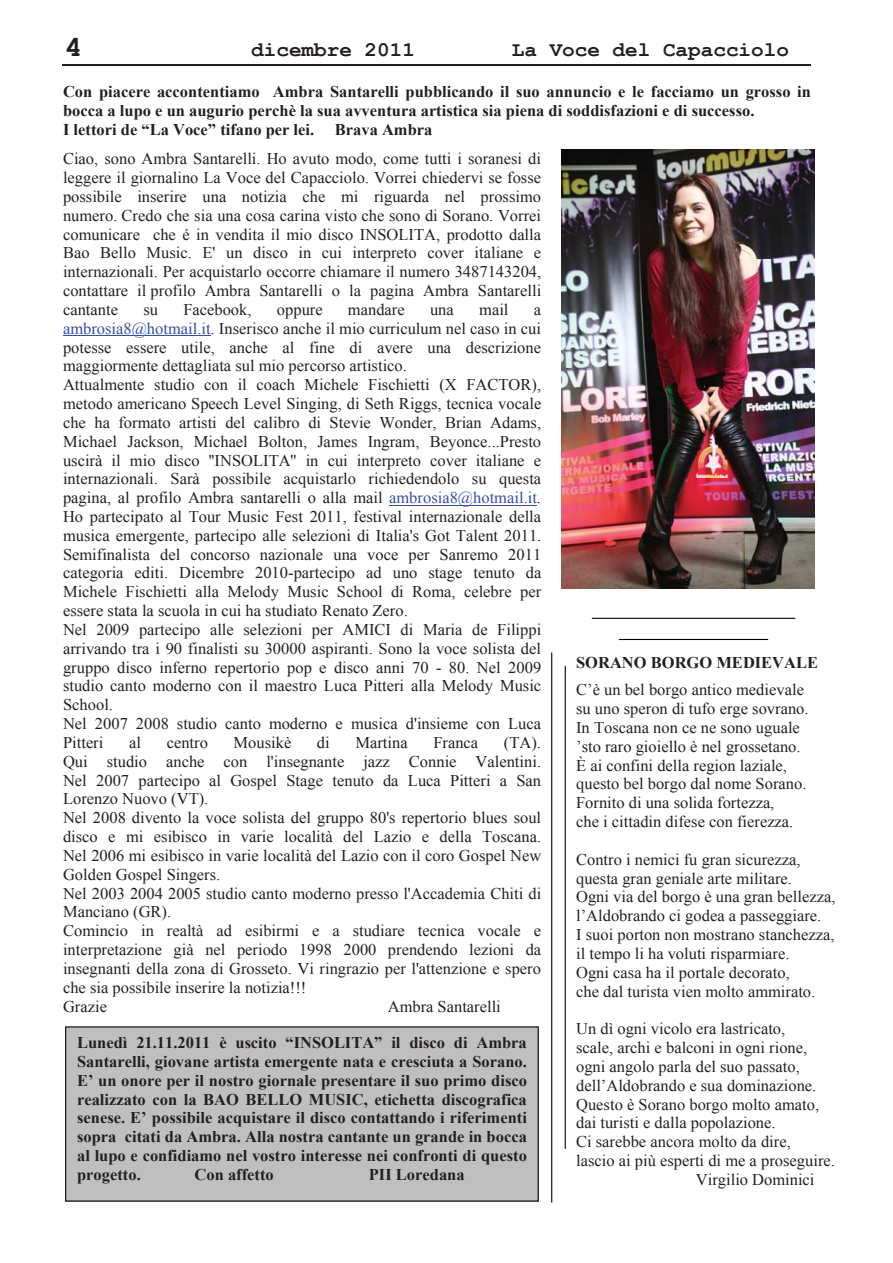
<style>
.page{position:relative;width:893px;height:1263px;background:#fff}
.page>*{position:absolute;margin:0;border:0;box-sizing:border-box;transform-origin:0 0}
.t1{font:700 29.7px "Courier New";color:#231f20}
.t2{font:700 20.85px "Courier New";color:#231f20}
.t3{font:16.35px/18.9px "Times New Roman";color:#231f20}
.t4{font:700 16.35px/18.9px "Times New Roman";color:#231f20;text-align:justify}
.s1{color:#344ea2}
</style>
<div class="page">
<hr style="left:62px;top:64px;width:749px;height:2px;background:#231f20">
<hr style="left:63px;top:336px;width:148px;height:1px;background:#344ea2">
<hr style="left:389px;top:505px;width:148px;height:1px;background:#344ea2">
<img style="left:561px;top:149px;width:254px;height:439px">
<div style="left:66px;top:1027px;width:472px;height:174px;background:#c0bfc0"></div>
<hr style="left:551px;top:653px;width:1px;height:549px;background:#010202">
<hr style="left:565px;top:666px;width:1px;height:483px;background:#010202">
<hr style="left:592px;top:618px;width:203px;height:1px;background:#010202">
<hr style="left:619px;top:639px;width:149px;height:1px;background:#010202">
<h1 class="t1" style="left:64px;top:31px;width:19px">4</h1>
<p class="t2" style="left:251px;top:38px;width:165px">dicembre 2011</p>
<p class="t2" style="left:512px;top:38px;width:279px">La Voce del Capacciolo</p>
<p class="t4" style="left:63px;top:82px;width:749px;text-align:left">Con piacere accontentiamo Ambra Santarelli pubblicando il suo annuncio e le facciamo un grosso in bocca a lupo e un augurio perchè la sua avventura artistica sia piena di soddisfazioni e di successo.<br>I lettori de “La Voce” tifano per lei.</p>
<p class="t4" style="left:335px;top:120px;width:99px">Brava Ambra</p>
<p class="t3" style="left:63px;top:149px;width:480px;text-align:justify">Ciao, sono Ambra Santarelli. Ho avuto modo, come tutti i soranesi di leggere il giornalino La Voce del Capacciolo. Vorrei chiedervi se fosse possibile inserire una notizia che mi riguarda nel prossimo numero. Credo che sia una cosa carina visto che sono di Sorano. Vorrei comunicare che é in vendita il mio disco INSOLITA, prodotto dalla Bao Bello Music. E' un disco in cui interpreto cover italiane e internazionali. Per acquistarlo occorre chiamare il numero 3487143204, contattare il profilo Ambra Santarelli o la pagina Ambra Santarelli cantante</p>
<p class="t3" style="left:143px;top:300px;width:16px">su</p>
<p class="t3" style="left:183px;top:300px;width:70px">Facebook,</p>
<p class="t3" style="left:277px;top:300px;width:47px">oppure</p>
<p class="t3" style="left:348px;top:300px;width:58px">mandare</p>
<p class="t3" style="left:430px;top:300px;width:25px">una</p>
<p class="t3" style="left:479px;top:300px;width:31px">mail</p>
<p class="t3" style="left:63px;top:300px;width:480px;text-indent:471px">a <span class="s1">ambrosia8@hotmail.it</span>. Inserisco anche il mio curriculum nel caso in cui potesse essere utile, anche al fine di avere una descrizione maggiormente dettagliata sul mio percorso artistico.<br>Attualmente studio con il coach Michele Fischietti (X FACTOR), metodo americano Speech Level Singing, di Seth Riggs, tecnica vocale che ha formato artisti del calibro di Stevie Wonder, Brian Adams, Michael Jackson, Michael Bolton, James Ingram, Beyonce...Presto uscirà il mio disco ''INSOLITA'' in cui interpreto cover italiane e internazionali. Sarà possibile acquistarlo richiedendolo su questa pagina, al profilo Ambra santarelli o alla mail <span class="s1">ambrosia8@hotmail.it</span>.<br>Ho partecipato al Tour Music Fest 2011, festival internazionale della musica emergente, partecipo alle selezioni di Italia's Got Talent 2011.<br>Semifinalista del concorso nazionale una voce per Sanremo 2011 categoria editi. Dicembre 2010-partecipo ad uno stage tenuto da Michele Fischietti alla Melody Music School di Roma, celebre per essere stata la scuola in cui ha studiato Renato Zero.<br>Nel 2009 partecipo alle selezioni per AMICI di Maria de Filippi arrivando tra i 90 finalisti su 30000 aspiranti. Sono la voce solista del gruppo disco inferno repertorio pop e disco anni 70 - 80. Nel 2009 studio canto moderno con il maestro Luca Pitteri alla Melody Music School.<br>Nel 2007 2008 studio canto moderno e musica d'insieme con Luca Pitteri</p>
<p class="t3" style="left:63px;top:733px;width:480px;text-indent:441px">(TA).<br>Qui studio anche con l'insegnante jazz Connie Valentini.<br>Nel 2007 partecipo al Gospel Stage tenuto da Luca Pitteri a San Lorenzo Nuovo (VT).<br>Nel 2008 divento la voce solista del gruppo 80's repertorio blues soul disco e mi esibisco in varie località del Lazio e della Toscana.<br>Nel 2006 mi esibisco in varie località del Lazio con il coro Gospel New Golden Gospel Singers.<br>Nel 2003 2004 2005 studio canto moderno presso l'Accademia Chiti di Manciano (GR).<br>Comincio in realtà ad esibirmi e a studiare tecnica vocale e interpretazione già nel periodo 1998 2000 prendendo lezioni da insegnanti della zona di Grosseto. Vi ringrazio per l'attenzione e spero che sia possibile inserire la notizia!!!<br>Grazie</p>
<p class="t3" style="left:129px;top:733px;width:13px">al</p>
<p class="t3" style="left:167px;top:733px;width:43px">centro</p>
<p class="t3" style="left:234px;top:733px;width:59px">Mousikè</p>
<p class="t3" style="left:317px;top:733px;width:14px">di</p>
<p class="t3" style="left:355px;top:733px;width:54px">Martina</p>
<p class="t3" style="left:433px;top:733px;width:46px">Franca</p>
<p class="t3" style="left:388px;top:997px;width:115px">Ambra Santarelli</p>
<p class="t4" style="left:77px;top:1033px;width:451px">Lunedì 21.11.2011 è uscito “INSOLITA” il disco di Ambra Santarelli, giovane artista emergente nata e cresciuta a Sorano.<br>E’ un onore per il nostro giornale presentare il suo primo disco realizzato con la BAO BELLO MUSIC, etichetta discografica senese. E’ possibile acquistare il disco contattando i riferimenti sopra citati da Ambra. Alla nostra cantante un grande in bocca al lupo e confidiamo nel vostro interesse nei confronti di questo progetto.</p>
<p class="t4" style="left:195px;top:1165px;width:81px">Con affetto</p>
<p class="t4" style="left:369px;top:1165px;width:97px">PII Loredana</p>
<p class="t4" style="left:576px;top:653px;width:243px">SORANO BORGO MEDIEVALE</p>
<p class="t3" style="left:576px;top:680px;width:234px">C’è un bel borgo antico medievale su uno speron di tufo erge sovrano.<br>In Toscana non ce ne sono uguale ’sto raro gioiello è nel grossetano.<br>È ai confini della region laziale, questo bel borgo dal nome Sorano.<br>Fornito di una solida fortezza,<br>che i cittadin difese con fierezza.</p>
<p class="t3" style="left:576px;top:850px;width:261px">Contro i nemici fu gran sicurezza, questa gran geniale arte militare.<br>Ogni via del borgo è una gran bellezza, l’Aldobrando ci godea a passeggiare.<br>I suoi porton non mostrano stanchezza, il tempo li ha voluti risparmiare.<br>Ogni casa ha il portale decorato,<br>che dal turista vien molto ammirato.</p>
<p class="t3" style="left:576px;top:1019px;width:211px">Un dì ogni vicolo era lastricato,</p>
<p class="t3" style="left:576px;top:1038px;width:233px">scale, archi e balconi in ogni rione,</p>
<p class="t3" style="left:576px;top:1057px;width:225px">ogni angolo parla del suo passato,</p>
<p class="t3" style="left:576px;top:1076px;width:242px">dell’Aldobrando e sua dominazione.</p>
<p class="t3" style="left:576px;top:1095px;width:244px">Questo è Sorano borgo molto amato,</p>
<p class="t3" style="left:576px;top:1113px;width:201px">dai turisti e dalla popolazione.</p>
<p class="t3" style="left:576px;top:1132px;width:216px">Ci sarebbe ancora molto da dire,</p>
<p class="t3" style="left:576px;top:1151px;width:260px">lascio ai più esperti di me a proseguire.</p>
<p class="t3" style="left:696px;top:1170px;width:120px">Virgilio Dominici</p>
</div>
